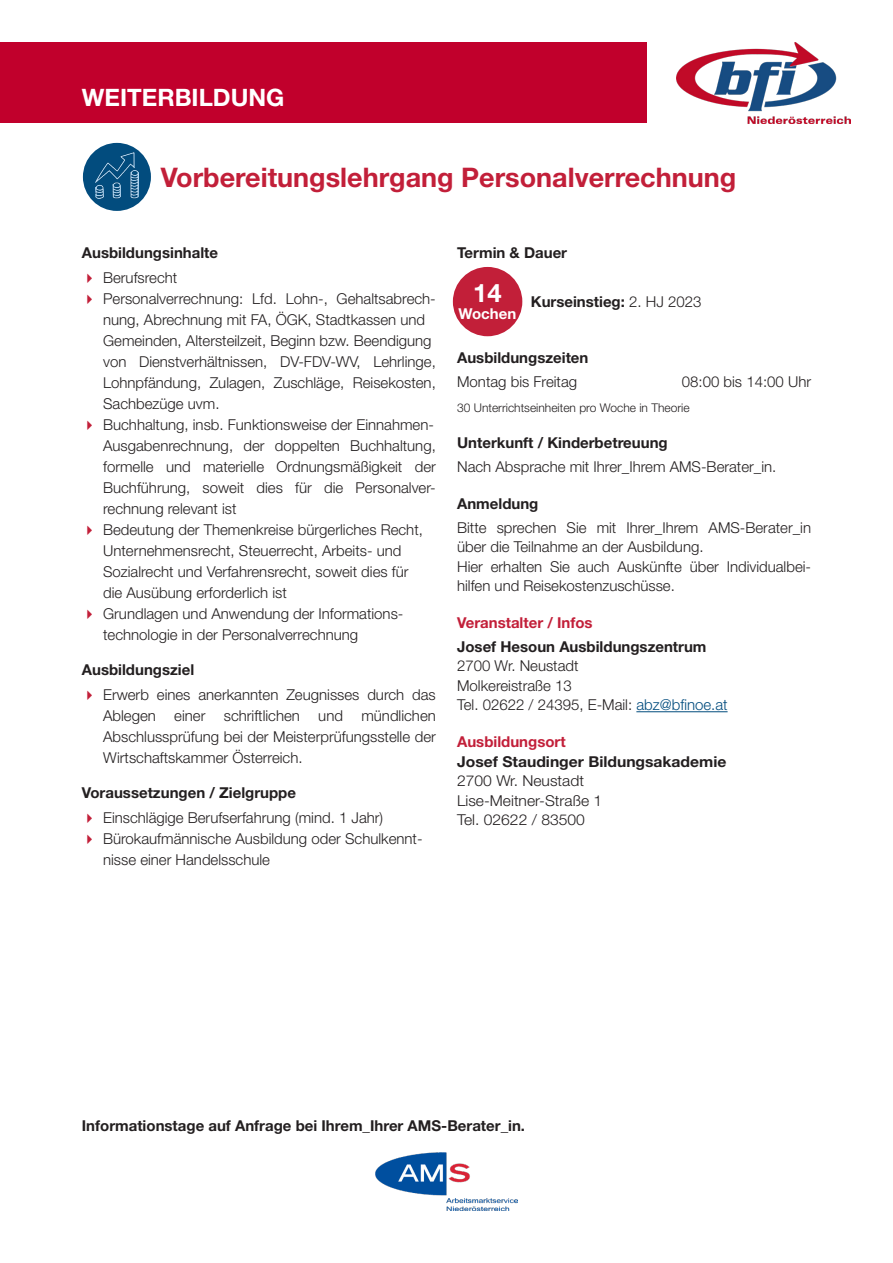
<style>
.page{position:relative;width:893px;height:1263px;background:#fff}
.page>*{position:absolute;margin:0;border:0;box-sizing:border-box;transform-origin:0 0}
.t1{font:700 27px "Helvetica Neue LT Std";color:#c21f39}
.t2{font:700 25.5px "Helvetica Neue LT Std";color:#fff}
.t3{font:700 24px "Helvetica Neue LT Std";color:#fff}
.t4{font:300 15px/21px "Helvetica Neue LT Std";color:#231f20}
.t5{font:700 15px "Helvetica Neue LT Std";color:#231f20}
.t6{font:300 15px/19.5px "Helvetica Neue LT Std";color:#231f20;scale:1.04 1}
.t7{font:700 15px "Helvetica Neue LT Std";color:#c21f39}
.t8{font:700 15px "Helvetica Neue LT Std";color:#231f20;scale:1.04 1}
.t9{font:700 15px "Helvetica Neue LT Std";color:#fff}
.t10{font:300 12px "Helvetica Neue LT Std";color:#231f20}
.s1{font-weight:300}
.s2{color:#024c7e}
</style>
<div class="page">
<img style="left:375px;top:1152px;width:143px;height:59px">
<img style="left:677px;top:43px;width:173px;height:80px">
<div style="left:0;top:43px;width:647px;height:80px;background:#c1002c"></div>
<hr style="left:636px;top:711px;width:92px;height:1px;background:#024c7e">
<div style="left:453px;top:267px;width:69px;height:69px;background:#c21f39;border-radius:50%"></div>
<div style="left:83px;top:143px;width:68px;height:68px;background:#024c7e;border-radius:50%"></div>
<img style="left:95px;top:153px;width:43px;height:46px">
<h3 class="t3" style="left:82px;top:83px;width:204px">WEITERBILDUNG</h3>
<h1 class="t1" style="left:161px;top:160px;width:577px">Vorbereitungslehrgang Personalverrechnung</h1>
<p class="t5" style="left:82px;top:244px;width:138px">Ausbildungsinhalte</p>
<p class="t4" style="left:103px;top:267px;width:334px">Berufsrecht<br>Personalverrechnung: Lfd. Lohn-, Gehaltsabrech&shy;nung, Abrechnung mit FA, ÖGK, Stadtkassen und Gemeinden, Altersteilzeit, Beginn bzw. Beendigung von Dienstverhältnissen, DV-FDV-WV, Lehrlinge, Lohnpfändung, Zulagen, Zuschläge, Reisekosten, Sachbezüge uvm.<br>Buchhaltung, insb. Funktionsweise der Einnahmen-Ausgabenrechnung, der doppelten Buchhaltung, formelle und materielle Ordnungsmäßigkeit der Buchführung, soweit dies für die Personalver&shy;rechnung relevant ist<br>Bedeutung der Themenkreise bürgerliches Recht, Unternehmensrecht, Steuerrecht, Arbeits- und Sozialrecht und Verfahrensrecht, soweit dies für<br>die Ausübung erforderlich ist<br>Grundlagen und Anwendung der Informations&shy;technologie in der Personalverrechnung</p>
<p class="t5" style="left:82px;top:660px;width:114px">Ausbildungsziel</p>
<p class="t4" style="left:103px;top:684px;width:334px;text-align:justify">Erwerb eines anerkannten Zeugnisses durch das Ablegen einer schriftlichen und mündlichen Abschlussprüfung bei der Meisterprüfungsstelle der Wirtschaftskammer Österreich.</p>
<p class="t5" style="left:82px;top:783px;width:216px">Voraussetzungen / Zielgruppe</p>
<p class="t4" style="left:103px;top:807px;width:321px">Einschlägige Berufserfahrung (mind. 1 Jahr)<br>Bürokaufmännische Ausbildung oder Schulkennt&shy;nisse einer Handelsschule</p>
<p class="t5" style="left:457px;top:244px;width:111px">Termin &amp; Dauer</p>
<p class="t5" style="left:531px;top:293px;width:172px">Kurseinstieg: <span class="s1">2. HJ 2023</span></p>
<h2 class="t2" style="left:473px;top:277px;width:30px">14</h2>
<p class="t9" style="left:458px;top:305px;width:59px">Wochen</p>
<p class="t5" style="left:457px;top:349px;width:133px">Ausbildungszeiten</p>
<p class="t4" style="left:457px;top:371px;width:122px">Montag bis Freitag</p>
<p class="t4" style="left:682px;top:371px;width:131px">08:00 bis 14:00 Uhr</p>
<p class="t10" style="left:457px;top:400px;width:234px">30 Unterrichtseinheiten pro Woche in Theorie</p>
<p class="t5" style="left:457px;top:434px;width:212px">Unterkunft / Kinderbetreuung</p>
<p class="t4" style="left:457px;top:456px;width:321px">Nach Absprache mit Ihrer_Ihrem AMS-Berater_in.</p>
<p class="t5" style="left:457px;top:494px;width:83px">Anmeldung</p>
<p class="t4" style="left:457px;top:517px;width:355px;line-height:19.5px">Bitte sprechen Sie mit Ihrer_Ihrem AMS-Berater_in über die Teilnahme an der Ausbildung.<br>Hier erhalten Sie auch Auskünfte über Individualbei&shy;hilfen und Reisekostenzuschüsse.</p>
<p class="t7" style="left:457px;top:613px;width:137px">Veranstalter / Infos</p>
<p class="t5" style="left:457px;top:637px;width:251px">Josef Hesoun Ausbildungszentrum</p>
<p class="t4" style="left:457px;top:656px;width:272px;line-height:19.5px">2700 Wr. Neustadt<br>Molkereistraße 13<br>Tel. 02622 / 24395, E-Mail: <span class="s2">abz@bfinoe.at</span></p>
<p class="t7" style="left:457px;top:732px;width:110px">Ausbildungsort</p>
<p class="t8" style="left:457px;top:752px;width:260px">Josef Staudinger Bildungsakademie</p>
<p class="t6" style="left:457px;top:771px;width:141px">2700 Wr. Neustadt<br>Lise-Meitner-Straße 1<br>Tel. 02622 / 83500</p>
<p class="t5" style="left:82px;top:1116px;width:445px">Informationstage auf Anfrage bei Ihrem_Ihrer AMS-Berater_in.</p>
</div>
